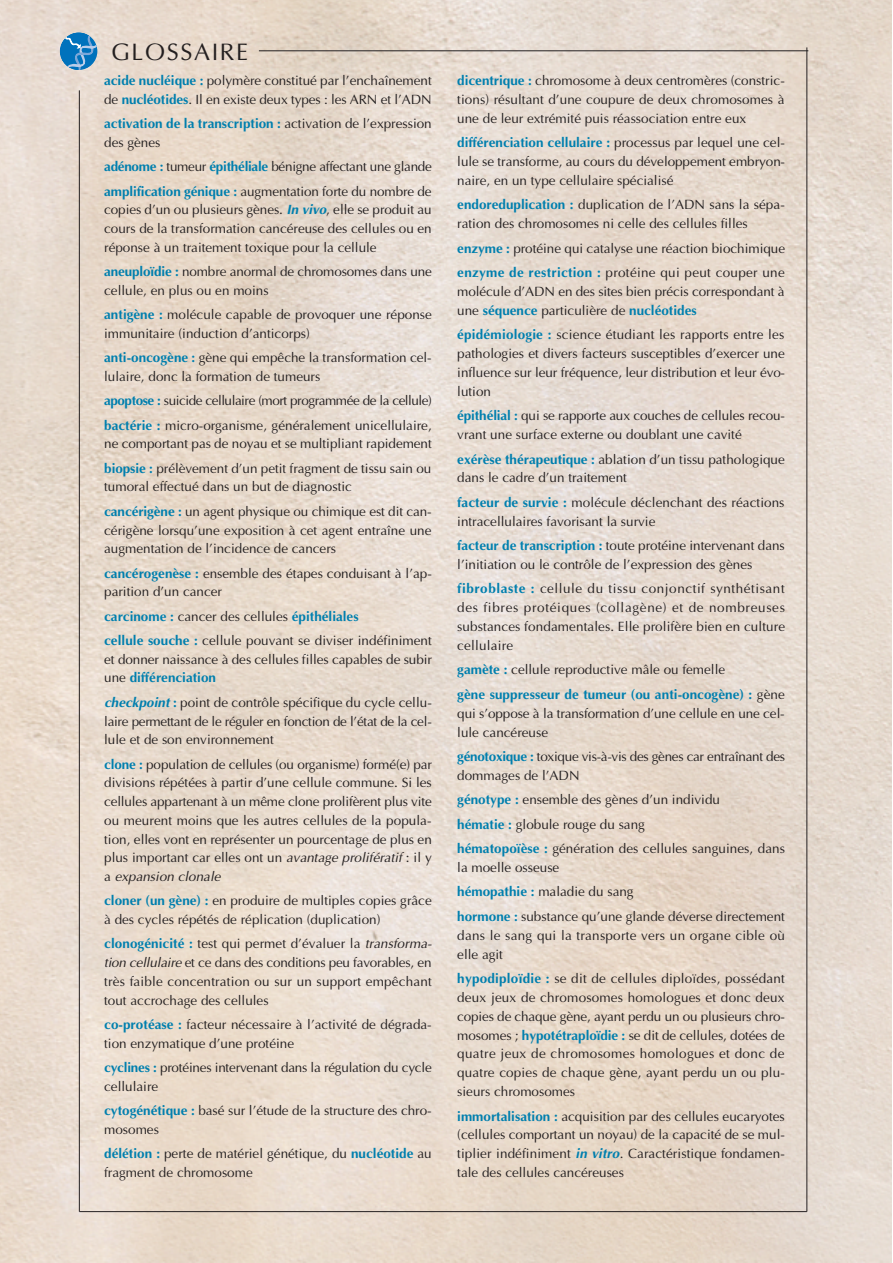
<style>
.page{position:relative;width:893px;height:1263px;background:#fff}
.page>*{position:absolute;margin:0;border:0;box-sizing:border-box;transform-origin:0 0}
.t1{font:24px "Optima";letter-spacing:.065em;color:#231f20}
.t2{font:13.5px/18.8px "Optima";color:#231f20}
.t3{font:13.5px/24.3px "Optima";letter-spacing:-.02em;color:#231f20}
.t4{font:13.5px/24.3px "Optima";letter-spacing:-.025em;color:#231f20}
.t5{font:700 13.5px/24.5px "Optima";letter-spacing:.005em;color:#007fae}
.t6{font:13.5px/18.9px "Optima";letter-spacing:.02em;color:#231f20}
.s1{font-weight:700;color:#007fae}
.s2{font-weight:700;font-style:italic;color:#007fae}
.s3{font-style:italic}
.s4{font-weight:400;color:#231f20}
</style>
<div class="page">
<img style="left:1px;top:0;width:890px;height:1263px">
<hr style="left:259px;top:51px;width:549px;height:1px;background:#231f20">
<svg style="left:60px;top:32px;width:38px;height:38px"></svg>
<hr style="left:79px;top:90px;width:1px;height:1122px;background:#231f20">
<hr style="left:806px;top:47px;width:1px;height:1165px;background:#231f20">
<hr style="left:79px;top:1211px;width:727px;height:1px;background:#231f20">
<h1 class="t1" style="left:111px;top:42px;width:138px">GLOSSAIRE</h1>
<p class="t2" style="left:104px;top:73px;width:329px"><span class="s1">acide nucléique :</span> polymère constitué par l’enchaînement de <span class="s1">nucléotides</span>. Il en existe deux types : les ARN et l’ADN</p>
<p class="t2" style="left:104px;top:116px;width:329px"><span class="s1">activation de la transcription :</span> activation de l’expression des gènes</p>
<p class="t3" style="left:104px;top:156px;width:329px"><span class="s1">adénome :</span> tumeur <span class="s1">épithéliale</span> bénigne affectant une glande <span class="s1">amplification génique :</span> augmentation forte du nombre de</p>
<p class="t2" style="left:104px;top:202px;width:329px;text-align:justify">copies d’un ou plusieurs gènes. <span class="s2">In vivo</span>, elle se produit au cours de la transformation cancéreuse des cellules ou en réponse à un traitement toxique pour la cellule</p>
<p class="t2" style="left:104px;top:264px;width:329px"><span class="s1">aneuploïdie :</span> nombre anormal de chromosomes dans une cellule, en plus ou en moins</p>
<p class="t2" style="left:104px;top:307px;width:329px"><span class="s1">antigène :</span> molécule capable de provoquer une réponse immunitaire (induction d’anticorps)</p>
<p class="t2" style="left:104px;top:350px;width:329px"><span class="s1">anti-oncogène :</span> gène qui empêche la transformation cel&shy;lulaire, donc la formation de tumeurs</p>
<p class="t4" style="left:104px;top:390px;width:329px"><span class="s1">apoptose :</span> suicide cellulaire (mort programmée de la cellule) <span class="s1">bactérie :</span> micro-organisme, généralement unicellulaire,</p>
<p class="t2" style="left:104px;top:433px;width:329px;line-height:24.3px">ne comportant pas de noyau et se multipliant rapidement <span class="s1">biopsie :</span> prélèvement d’un petit fragment de tissu sain ou</p>
<p class="t2" style="left:104px;top:476px;width:329px;line-height:24.3px">tumoral effectué dans un but de diagnostic<br><span class="s1">cancérigène :</span> un agent physique ou chimique est dit can-</p>
<p class="t2" style="left:104px;top:522px;width:329px">cérigène lorsqu’une exposition à cet agent entraîne une augmentation de l’incidence de cancers</p>
<p class="t2" style="left:104px;top:565px;width:329px"><span class="s1">cancérogenèse :</span> ensemble des étapes conduisant à l’ap&shy;parition d’un cancer</p>
<p class="t2" style="left:104px;top:605px;width:329px;line-height:24.3px"><span class="s1">carcinome :</span> cancer des cellules <span class="s1">épithéliales<br>cellule souche :</span> cellule pouvant se diviser indéfiniment</p>
<p class="t2" style="left:104px;top:651px;width:329px">et donner naissance à des cellules filles capables de subir une <span class="s1">différenciation</span></p>
<p class="t2" style="left:104px;top:694px;width:329px;text-align:justify"><span class="s2">checkpoint</span> <span class="s1">:</span> point de contrôle spécifique du cycle cellu&shy;laire permettant de le réguler en fonction de l’état de la cel&shy;lule et de son environnement</p>
<p class="t2" style="left:104px;top:756px;width:329px;text-align:justify"><span class="s1">clone :</span> population de cellules (ou organisme) formé(e) par divisions répétées à partir d’une cellule commune. Si les cellules appartenant à un même clone prolifèrent plus vite ou meurent moins que les autres cellules de la popula&shy;tion, elles vont en représenter un pourcentage de plus en plus important car elles ont un <span class="s3">avantage prolifératif</span> : il y a <span class="s3">expansion clonale</span></p>
<p class="t2" style="left:104px;top:893px;width:329px"><span class="s1">cloner (un gène) :</span> en produire de multiples copies grâce à des cycles répétés de réplication (duplication)</p>
<p class="t2" style="left:104px;top:936px;width:332px"><span class="s1">clonogénicité :</span> test qui permet d’évaluer la <span class="s3">transforma&shy;tion cellulaire</span>et ce dans des conditions peu favorables, en très faible concentration ou sur un support empêchant tout accrochage des cellules</p>
<p class="t2" style="left:104px;top:1016px;width:329px"><span class="s1">co-protéase :</span> facteur nécessaire à l’activité de dégrada&shy;tion enzymatique d’une protéine</p>
<p class="t2" style="left:104px;top:1059px;width:329px"><span class="s1">cyclines :</span> protéines intervenant dans la régulation du cycle cellulaire</p>
<p class="t2" style="left:104px;top:1103px;width:329px"><span class="s1">cytogénétique :</span> basé sur l’étude de la structure des chro&shy;mosomes</p>
<p class="t2" style="left:104px;top:1146px;width:329px"><span class="s1">délétion :</span> perte de matériel génétique, du <span class="s1">nucléotide</span> au fragment de chromosome</p>
<p class="t2" style="left:457px;top:72px;width:329px;text-align:justify"><span class="s1">dicentrique :</span> chromosome à deux centromères (constric&shy;tions) résultant d’une coupure de deux chromosomes à une de leur extrémité puis réassociation entre eux</p>
<p class="t2" style="left:457px;top:135px;width:329px;text-align:justify"><span class="s1">différenciation cellulaire :</span> processus par lequel une cel&shy;lule se transforme, au cours du développement embryon&shy;naire, en un type cellulaire spécialisé</p>
<p class="t2" style="left:457px;top:197px;width:329px"><span class="s1">endoreduplication :</span> duplication de l’ADN sans la sépa&shy;ration des chromosomes ni celle des cellules filles</p>
<p class="t2" style="left:457px;top:237px;width:329px;line-height:24.5px"><span class="s1">enzyme :</span> protéine qui catalyse une réaction biochimique <span class="s1">enzyme de restriction :</span> protéine qui peut couper une</p>
<p class="t2" style="left:457px;top:283px;width:329px">molécule d’ADN en des sites bien précis correspondant à une <span class="s1">séquence</span> particulière de <span class="s1">nucléotides</span></p>
<p class="t2" style="left:457px;top:327px;width:329px;text-align:justify"><span class="s1">épidémiologie :</span> science étudiant les rapports entre les pathologies et divers facteurs susceptibles d’exercer une influence sur leur fréquence, leur distribution et leur évo&shy;lution</p>
<p class="t2" style="left:457px;top:408px;width:329px"><span class="s1">épithélial :</span> qui se rapporte aux couches de cellules recou&shy;vrant une surface externe ou doublant une cavité</p>
<p class="t2" style="left:457px;top:451px;width:329px"><span class="s1">exérèse thérapeutique :</span> ablation d’un tissu pathologique dans le cadre d’un traitement</p>
<p class="t2" style="left:457px;top:494px;width:329px"><span class="s1">facteur de survie :</span> molécule déclenchant des réactions intracellulaires favorisant la survie</p>
<p class="t2" style="left:457px;top:537px;width:329px"><span class="s1">facteur de transcription :</span> toute protéine intervenant dans l’initiation ou le contrôle de l’expression des gènes</p>
<p class="t2" style="left:457px;top:581px;width:329px;text-align:justify"><span class="s1">fibroblaste :</span> cellule du tissu conjonctif synthétisant des fibres protéiques (collagène) et de nombreuses substances fondamentales. Elle prolifère bien en culture cellulaire</p>
<p class="t5" style="left:457px;top:659px;width:329px">gamète : <span class="s4">cellule reproductive mâle ou femelle<br></span>gène suppresseur de tumeur (ou anti-oncogène) : <span class="s4">gène</span></p>
<p class="t2" style="left:457px;top:705px;width:329px">qui s’oppose à la transformation d’une cellule en une cel&shy;lule cancéreuse</p>
<p class="t3" style="left:457px;top:748px;width:329px;line-height:18.9px"><span class="s1">génotoxique :</span> toxique vis-à-vis des gènes car entraînant des dommages de l’ADN</p>
<p class="t2" style="left:457px;top:789px;width:329px;line-height:24.5px"><span class="s1">génotype :</span> ensemble des gènes d’un individu<br><span class="s1">hématie :</span> globule rouge du sang<br><span class="s1">hématopoïèse :</span> génération des cellules sanguines, dans</p>
<p class="t2" style="left:457px;top:856px;width:329px;line-height:24.5px">la moelle osseuse<br><span class="s1">hémopathie :</span> maladie du sang<br><span class="s1">hormone :</span> substance qu’une glande déverse directement</p>
<p class="t6" style="left:457px;top:927px;width:329px">dans le sang qui la transporte vers un organe cible où elle agit</p>
<p class="t2" style="left:457px;top:970px;width:329px;text-align:justify"><span class="s1">hypodiploïdie :</span> se dit de cellules diploïdes, possédant deux jeux de chromosomes homologues et donc deux copies de chaque gène, ayant perdu un ou plusieurs chro&shy;mosomes ; <span class="s1">hypotétraploïdie :</span> se dit de cellules, dotées de quatre jeux de chromosomes homologues et donc de quatre copies de chaque gène, ayant perdu un ou plu&shy;sieurs chromosomes</p>
<p class="t2" style="left:457px;top:1108px;width:329px;text-align:justify"><span class="s1">immortalisation :</span> acquisition par des cellules eucaryotes (cellules comportant un noyau) de la capacité de se mul&shy;tiplier indéfiniment <span class="s2">in vitro</span>. Caractéristique fondamen&shy;tale des cellules cancéreuses</p>
</div>
